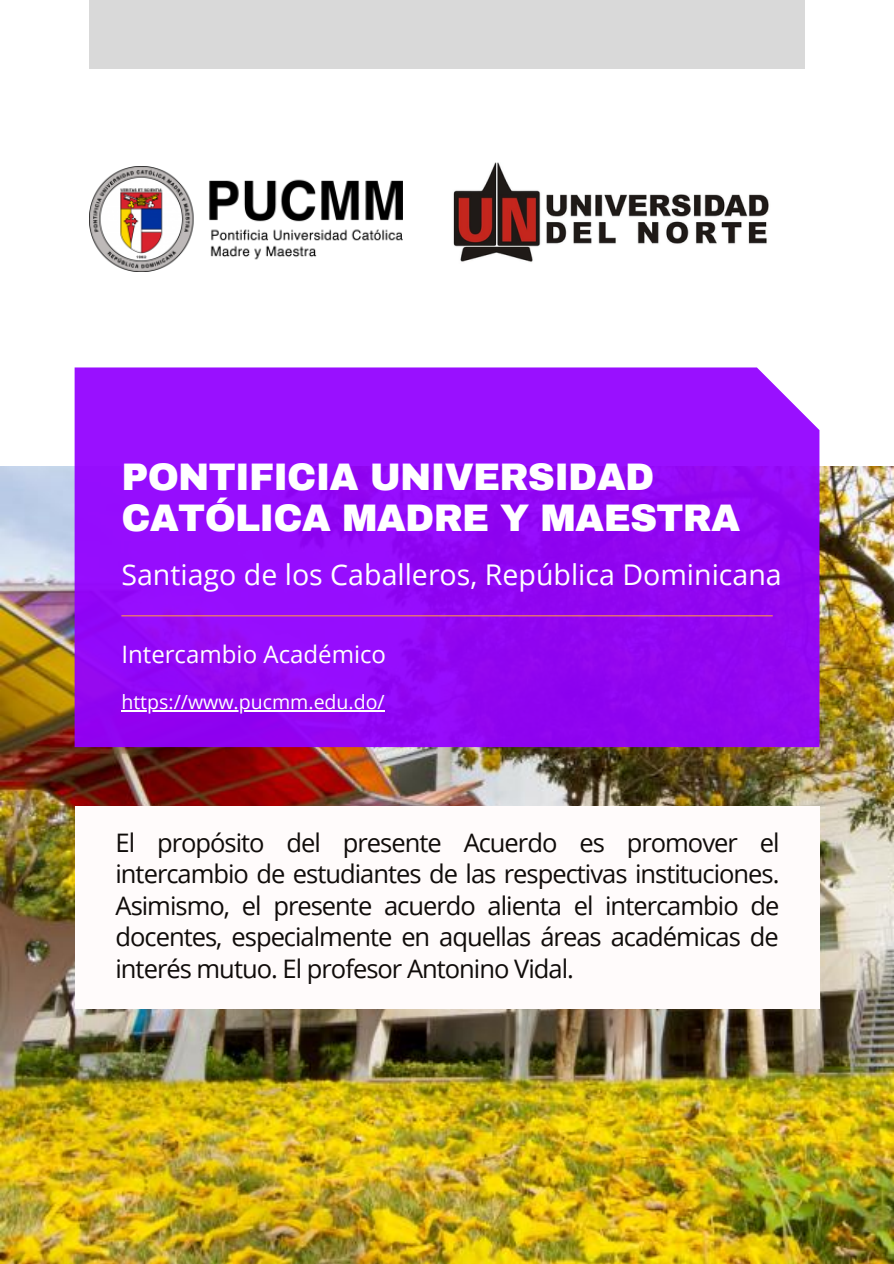
<style>
.page{position:relative;width:894px;height:1264px;background:#fff}
.page>*{position:absolute;margin:0;border:0;box-sizing:border-box;transform-origin:0 0}
.t1{font:900 37.5px/41.7px "Archivo";letter-spacing:-.02em;color:#fff}
.t2{font:28.5px "Open Sans";color:#fff}
.t3{font:25.5px/31.5px "Open Sans";letter-spacing:-.04em;color:#100c0a;text-align:justify}
.t4{font:24px "Open Sans";color:#fff}
.t5{font:19.5px "Open Sans";color:#fff}
</style>
<div class="page">
<img style="left:0;top:466px;width:893px;height:797px">
<div style="left:89px;top:0;width:715px;height:69px;background:#d9d9d9"></div>
<img style="left:453px;top:163px;width:316px;height:99px">
<div style="left:75px;top:806px;width:744px;height:203px;background:#fffbfb"></div>
<svg style="left:75px;top:367px;width:744px;height:380px;background:#950cf7"></svg>
<hr style="left:121px;top:615px;width:651px;height:1px;background:#ff914d">
<img style="left:89px;top:166px;width:313px;height:105px">
<hr style="left:121px;top:710px;width:263px;height:1px;background:#fff">
<p class="t1" style="left:121px;top:456px;width:620px">PONTIFICIA UNIVERSIDAD<br>CATÓLICA MADRE Y MAESTRA</p>
<p class="t2" style="left:121px;top:554px;width:661px">Santiago de los Caballeros, República Dominicana</p>
<p class="t4" style="left:121px;top:637px;width:266px">Intercambio Académico</p>
<p class="t5" style="left:121px;top:688px;width:265px">https://www.pucmm.edu.do/</p>
<p class="t3" style="left:115px;top:826px;width:665px">El propósito del presente Acuerdo es promover el intercambio de estudiantes de las respectivas instituciones.<br>Asimismo, el presente acuerdo alienta el intercambio de docentes, especialmente en aquellas áreas académicas de interés mutuo. El profesor Antonino Vidal.</p>
</div>
